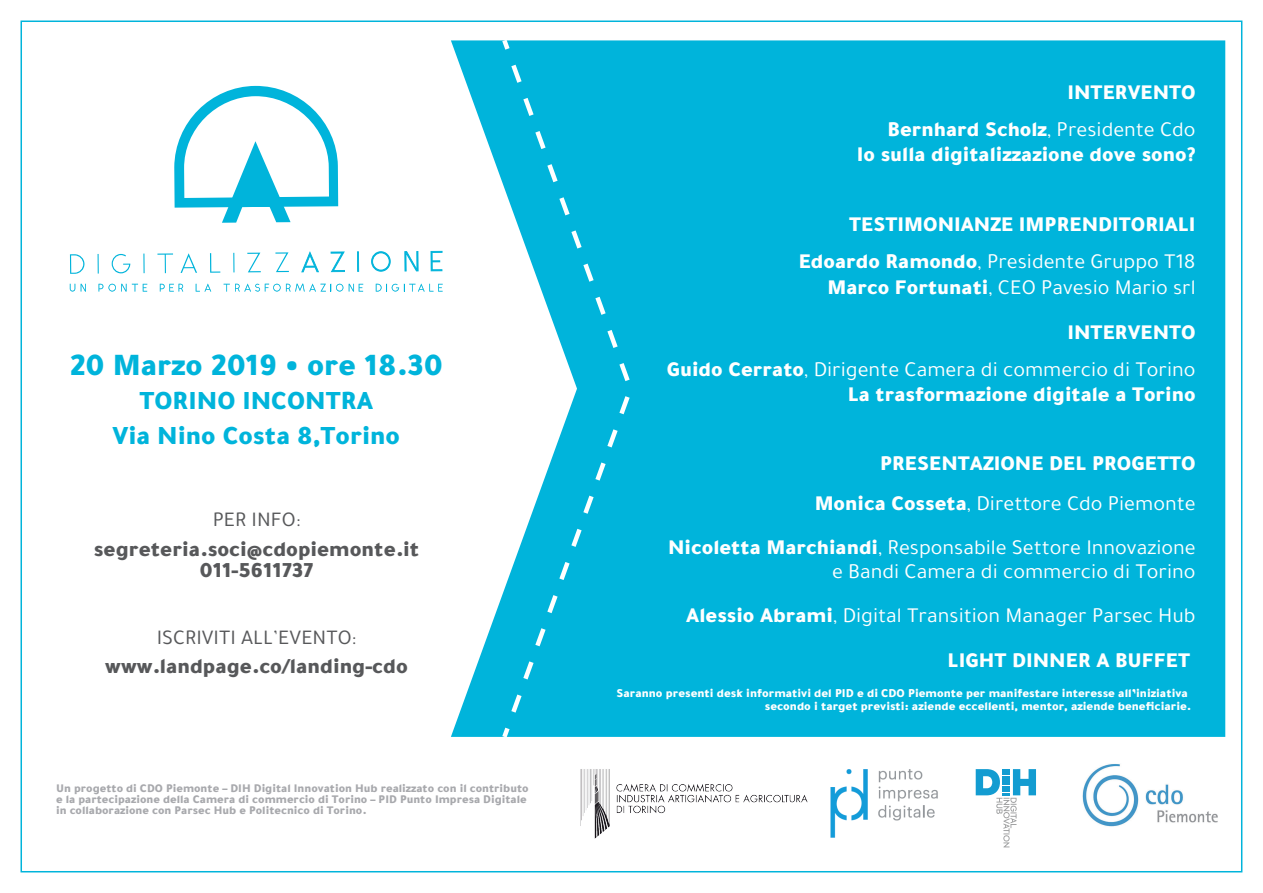
<style>
.page{position:relative;width:1263px;height:893px;background:#fff}
.page>*{position:absolute;margin:0;border:0;box-sizing:border-box;transform-origin:0 0}
.t1{font:900 31.95px "Tajawal";color:#00b4db}
.t2{font:900 26.85px/34.3px "Tajawal";color:#00b4db;text-align:center}
.t3{font:900 22.05px/20.9px "Tajawal";color:#57585a;text-align:center}
.t4{font:900 21.6px "Tajawal";color:#fff}
.t5{font:900 21.45px/37.5px "Tajawal";color:#fff;text-align:right}
.t6{font:21.45px/44.7px "Tajawal";color:#fff;text-align:right}
.t7{font:21.15px "Tajawal";color:#57585a}
.t8{font:900 12.3px/13.5px "Tajawal";color:#fff;text-align:right}
.t9{font:900 12px/11.2px "Tajawal";color:#a8a9ad}
.s1{font-weight:400}
.s2{font-weight:900}
</style>
<div class="page">
<svg style="left:70px;top:254px;width:15px;height:20px"></svg>
<svg style="left:98px;top:254px;width:1px;height:20px"></svg>
<svg style="left:112px;top:254px;width:18px;height:19px"></svg>
<svg style="left:143px;top:254px;width:2px;height:19px"></svg>
<svg style="left:157px;top:253px;width:16px;height:20px"></svg>
<svg style="left:181px;top:253px;width:16px;height:20px"></svg>
<svg style="left:210px;top:253px;width:10px;height:20px"></svg>
<svg style="left:233px;top:253px;width:1px;height:19px"></svg>
<svg style="left:247px;top:253px;width:14px;height:19px"></svg>
<svg style="left:275px;top:252px;width:14px;height:20px"></svg>
<svg style="left:301px;top:251px;width:18px;height:21px"></svg>
<svg style="left:331px;top:251px;width:14px;height:21px"></svg>
<hr style="left:357px;top:251px;width:2px;height:21px;background:#00b4db">
<svg style="left:371px;top:251px;width:20px;height:21px"></svg>
<svg style="left:404px;top:251px;width:15px;height:20px"></svg>
<svg style="left:430px;top:251px;width:12px;height:20px"></svg>
<svg style="left:70px;top:284px;width:5px;height:8px"></svg>
<svg style="left:81px;top:284px;width:5px;height:8px"></svg>
<svg style="left:99px;top:284px;width:48px;height:8px"></svg>
<svg style="left:160px;top:284px;width:23px;height:8px"></svg>
<svg style="left:196px;top:283px;width:15px;height:9px"></svg>
<svg style="left:224px;top:283px;width:119px;height:9px"></svg>
<svg style="left:349px;top:284px;width:14px;height:8px"></svg>
<svg style="left:376px;top:283px;width:67px;height:9px"></svg>
<svg style="left:174px;top:86px;width:164px;height:137px"></svg>
<img style="left:524px;top:769px;width:340px;height:104px">
<img style="left:1082px;top:764px;width:136px;height:63px">
<img style="left:803px;top:769px;width:135px;height:77px">
<svg style="left:976px;top:769px;width:60px;height:78px"></svg>
<div style="left:451px;top:40px;width:774px;height:697px;background:#00b4db"></div>
<svg style="left:499px;top:40px;width:14px;height:15px"></svg>
<svg style="left:505px;top:60px;width:130px;height:666px"></svg>
<svg style="left:499px;top:723px;width:14px;height:14px"></svg>
<h1 class="t1" style="left:70px;top:337px;width:374px">20 Marzo 2019 • ore 18.30</h1>
<p class="t2" style="left:112px;top:382px;width:289px">TORINO INCONTRA<br>Via Nino Costa 8,Torino</p>
<p class="t7" style="left:213px;top:505px;width:89px">PER INFO:</p>
<p class="t3" style="left:94px;top:537px;width:327px">segreteria.soci@cdopiemonte.it<br>011-5611737</p>
<p class="t7" style="left:157px;top:623px;width:201px">ISCRIVITI ALL’EVENTO:</p>
<p class="t3" style="left:105px;top:654px;width:304px">www.landpage.co/landing-cdo</p>
<p class="t9" style="left:56px;top:781px;width:474px">Un progetto di CDO Piemonte – DIH Digital Innovation Hub realizzato con il contributo e la partecipazione della Camera di commercio di Torino – PID Punto Impresa Digitale in collaborazione con Parsec Hub e Politecnico di Torino.</p>
<p class="t5" style="left:888px;top:72px;width:309px">INTERVENTO<br>Bernhard Scholz<span class="s1">, Presidente Cdo</span></p>
<p class="t5" style="left:857px;top:134px;width:340px">Io sulla digitalizzazione dove sono?</p>
<p class="t5" style="left:799px;top:204px;width:398px">TESTIMONIANZE IMPRENDITORIALI<br>Edoardo Ramondo<span class="s1">, Presidente Gruppo T18</span></p>
<p class="t5" style="left:827px;top:263px;width:370px;line-height:45px">Marco Fortunati<span class="s1">, CEO Pavesio Mario srl<br></span>INTERVENTO</p>
<p class="t5" style="left:667px;top:356px;width:530px;line-height:24.9px">Guido Cerrato<span class="s1">, Dirigente Camera di commercio di Torino<br></span>La trasformazione digitale a Torino</p>
<p class="t5" style="left:880px;top:443px;width:317px">PRESENTAZIONE DEL PROGETTO</p>
<p class="t6" style="left:668px;top:481px;width:529px"><span class="s2">Monica Cosseta</span>, Direttore Cdo Piemonte<br><span class="s2">Nicoletta Marchiandi</span>, Responsabile Settore Innovazione</p>
<p class="t6" style="left:686px;top:549px;width:511px">e Bandi Camera di commercio di Torino<br><span class="s2">Alessio Abrami</span>, Digital Transition Manager Parsec Hub</p>
<p class="t4" style="left:947px;top:642px;width:244px">LIGHT DINNER A BUFFET</p>
<p class="t8" style="left:617px;top:686px;width:576px">Saranno presenti desk informativi del PID e di CDO Piemonte per manifestare interesse all’iniziativa secondo i target previsti: aziende eccellenti, mentor, aziende beneficiarie.</p>
</div>
